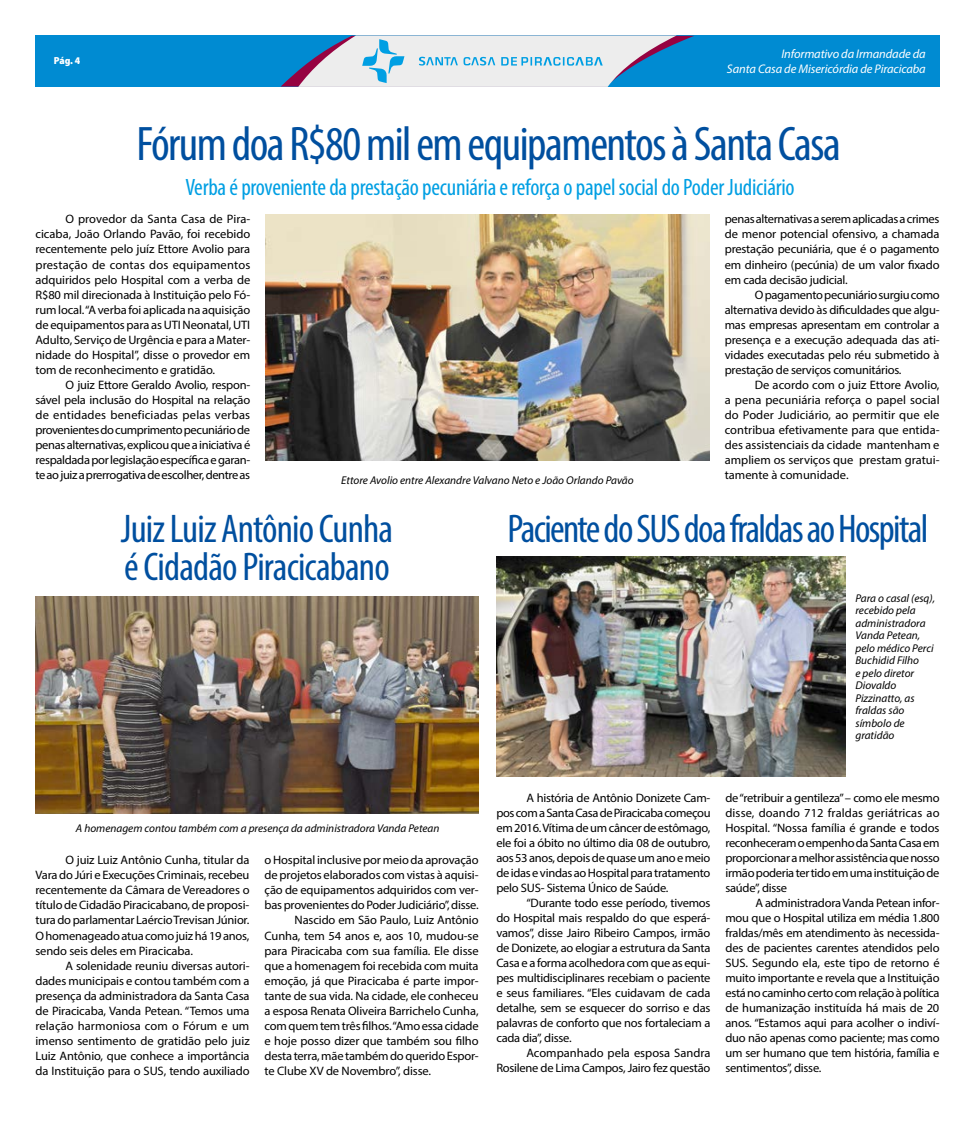
<style>
.page{position:relative;width:975px;height:1124px;background:#fff}
.page>*{position:absolute;margin:0;border:0;box-sizing:border-box;transform-origin:0 0}
.t1{font:condensed 48.75px "Myriad Pro";letter-spacing:-.03em;color:#004f9f}
.t2{font:condensed 40.12px/37.5px "Myriad Pro";letter-spacing:-.025em;color:#004f9f}
.t3{font:condensed 23.75px "Myriad Pro";letter-spacing:-.01em;color:#009fe3}
.t4{font:italic 12.5px/15px "Myriad Pro";letter-spacing:-.01em;color:#fff;text-align:right}
.t5{font:12.25px/15px "Myriad Pro";letter-spacing:-.015em;color:#000;text-align:justify}
.t6{font:italic 11.25px/12.5px "Myriad Pro";color:#000}
.t7{font:900 semi-condensed 10.25px "Myriad Pro";color:#fff}
</style>
<div class="page">
<div style="left:35px;top:36px;width:904px;height:51px;background:#008bd2"></div>
<svg style="left:281px;top:35px;width:413px;height:52px"></svg>
<img style="left:265px;top:215px;width:444px;height:246px">
<img style="left:35px;top:596px;width:443px;height:217px">
<img style="left:496px;top:556px;width:349px;height:220px">
<p class="t7" style="left:54px;top:54px;width:28px">Pág. 4</p>
<p class="t4" style="left:727px;top:46px;width:200px">Informativo da Irmandade da<br>Santa Casa de Misericórdia de Piracicaba</p>
<h1 class="t1" style="left:137px;top:115px;width:705px">Fórum doa R$80 mil em equipamentos à Santa Casa</h1>
<h3 class="t3" style="left:185px;top:172px;width:610px">Verba é proveniente da prestação pecuniária e reforça o papel social do Poder Judiciário</h3>
<p class="t5" style="left:35px;top:211px;width:216px;text-indent:30px">O provedor da Santa Casa de Pira&shy;cicaba, João Orlando Pavão, foi recebido recentemente pelo juíz Ettore Avolio para prestação de contas dos equipamentos adquiridos pelo Hospital com a verba de R$80 mil direcionada à Instituição pelo Fó&shy;rum local. “A verba foi aplicada na aquisição de equipamentos para as UTI Neonatal, UTI Adulto, Serviço de Urgência e para a Mater&shy;nidade do Hospital”, disse o provedor em tom de reconhecimento e gratidão.</p>
<p class="t5" style="left:35px;top:377px;width:216px;text-indent:30px">O juiz Ettore Geraldo Avolio, respon&shy;sável pela inclusão do Hospital na relação de entidades beneficiadas pelas verbas provenientes do cumprimento pecuniário de penas alternativas, explicou que a iniciativa é respaldada por legislação específica e garan&shy;te ao juiz a prerrogativa de escolher, dentre as</p>
<p class="t5" style="left:724px;top:211px;width:216px">penas alternativas a serem aplicadas a crimes de menor potencial ofensivo, a chamada prestação pecuniária, que é o pagamento em dinheiro (pecúnia) de um valor fixado em cada decisão judicial.</p>
<p class="t5" style="left:724px;top:287px;width:216px;text-indent:30px">O pagamento pecuniário surgiu como alternativa devido às dificuldades que algu&shy;mas empresas apresentam em controlar a presença e a execução adequada das ati&shy;vidades executadas pelo réu submetido à prestação de serviços comunitários.</p>
<p class="t5" style="left:724px;top:377px;width:216px;text-indent:30px">De acordo com o juiz Ettore Avolio, a pena pecuniária reforça o papel social do Poder Judiciário, ao permitir que ele contribua efetivamente para que entida&shy;des assistenciais da cidade mantenham e ampliem os serviços que prestam gratui&shy;tamente à comunidade.</p>
<p class="t6" style="left:341px;top:474px;width:294px">Ettore Avolio entre Alexandre Valvano Neto e João Orlando Pavão</p>
<h2 class="t2" style="left:121px;top:510px;width:274px">Juiz Luiz Antônio Cunha é Cidadão Piracicabano</h2>
<h2 class="t2" style="left:507px;top:510px;width:422px">Paciente do SUS doa fraldas ao Hospital</h2>
<p class="t6" style="left:855px;top:591px;width:81px">Para o casal (esq), recebido pela administradora<br>Vanda Petean, pelo médico Perci<br>Buchidid Filho<br>e pelo diretor<br>Diovaldo<br>Pizzinatto, as fraldas são símbolo de gratidão</p>
<p class="t6" style="left:76px;top:821px;width:365px">A homenagem contou também com a presença da administradora Vanda Petean</p>
<p class="t5" style="left:35px;top:852px;width:215px;text-indent:30px">O juiz Luiz Antônio Cunha, titular da Vara do Júri e Execuções Criminais, recebeu recentemente da Câmara de Vereadores o título de Cidadão Piracicabano, de proposi&shy;tura do parlamentar Laércio Trevisan Júnior.<br>O homenageado atua como juiz há 19 anos, sendo seis deles em Piracicaba.</p>
<p class="t5" style="left:35px;top:957px;width:216px;text-indent:30px">A solenidade reuniu diversas autori&shy;dades municipais e contou também com a presença da administradora da Santa Casa de Piracicaba, Vanda Petean. “Temos uma relação harmoniosa com o Fórum e um imenso sentimento de gratidão pelo juiz Luiz Antônio, que conhece a importância da Instituição para o SUS, tendo auxiliado</p>
<p class="t5" style="left:264px;top:852px;width:216px">o Hospital inclusive por meio da aprovação</p>
<p class="t5" style="left:264px;top:867px;width:215px">de projetos elaborados com vistas à aquisi-</p>
<p class="t5" style="left:264px;top:882px;width:215px">ção de equipamentos adquiridos com ver-</p>
<p class="t5" style="left:264px;top:897px;width:216px">bas provenientes do Poder Judiciário”, disse.</p>
<p class="t5" style="left:294px;top:912px;width:185px">Nascido em São Paulo, Luiz Antônio</p>
<p class="t5" style="left:264px;top:927px;width:216px">Cunha, tem 54 anos e, aos 10, mudou-se</p>
<p class="t5" style="left:264px;top:942px;width:215px">para Piracicaba com sua família. Ele disse</p>
<p class="t5" style="left:264px;top:957px;width:215px">que a homenagem foi recebida com muita</p>
<p class="t5" style="left:264px;top:972px;width:215px">emoção, já que Piracicaba é parte impor-</p>
<p class="t5" style="left:264px;top:987px;width:215px">tante de sua vida. Na cidade, ele conheceu</p>
<p class="t5" style="left:264px;top:1002px;width:215px">a esposa Renata Oliveira Barrichelo Cunha,</p>
<p class="t5" style="left:264px;top:1017px;width:216px">com quem tem três filhos. “Amo essa cidade</p>
<p class="t5" style="left:264px;top:1032px;width:215px">e hoje posso dizer que também sou filho</p>
<p class="t5" style="left:264px;top:1047px;width:215px">desta terra, mãe também do querido Espor-</p>
<p class="t5" style="left:264px;top:1062px;width:168px">te Clube XV de Novembro”, disse.</p>
<p class="t5" style="left:496px;top:789px;width:216px;text-indent:30px">A história de Antônio Donizete Cam&shy;pos com a Santa Casa de Piracicaba começou em 2016. Vítima de um câncer de estômago, ele foi a óbito no último dia 08 de outubro, aos 53 anos, depois de quase um ano e meio de idas e vindas ao Hospital para tratamento pelo SUS- Sistema Único de Saúde.</p>
<p class="t5" style="left:496px;top:894px;width:216px;text-indent:30px">“Durante todo esse período, tivemos do Hospital mais respaldo do que esperá&shy;vamos”, disse Jairo Ribeiro Campos, irmão de Donizete, ao elogiar a estrutura da Santa Casa e a forma acolhedora com que as equi&shy;pes multidisciplinares recebiam o paciente e seus familiares. “Eles cuidavam de cada detalhe, sem se esquecer do sorriso e das palavras de conforto que nos fortaleciam a cada dia”, disse.</p>
<p class="t5" style="left:496px;top:1045px;width:215px;text-align:right">Acompanhado pela esposa Sandra<br>Rosilene de Lima Campos, Jairo fez questão</p>
<p class="t5" style="left:725px;top:789px;width:216px">de “retribuir a gentileza” – como ele mesmo disse, doando 712 fraldas geriátricas ao Hospital. “Nossa família é grande e todos reconheceram o empenho da Santa Casa em proporcionar a melhor assistência que nosso irmão poderia ter tido em uma instituição de saúde”, disse</p>
<p class="t5" style="left:725px;top:894px;width:216px;text-indent:30px">A administradora Vanda Petean infor&shy;mou que o Hospital utiliza em média 1.800 fraldas/mês em atendimento às necessida&shy;des de pacientes carentes atendidos pelo SUS. Segundo ela, este tipo de retorno é muito importante e revela que a Instituição está no caminho certo com relação à política de humanização instituída há mais de 20 anos. “Estamos aqui para acolher o indiví&shy;duo não apenas como paciente; mas como um ser humano que tem história, família e sentimentos”, disse.</p>
</div>
